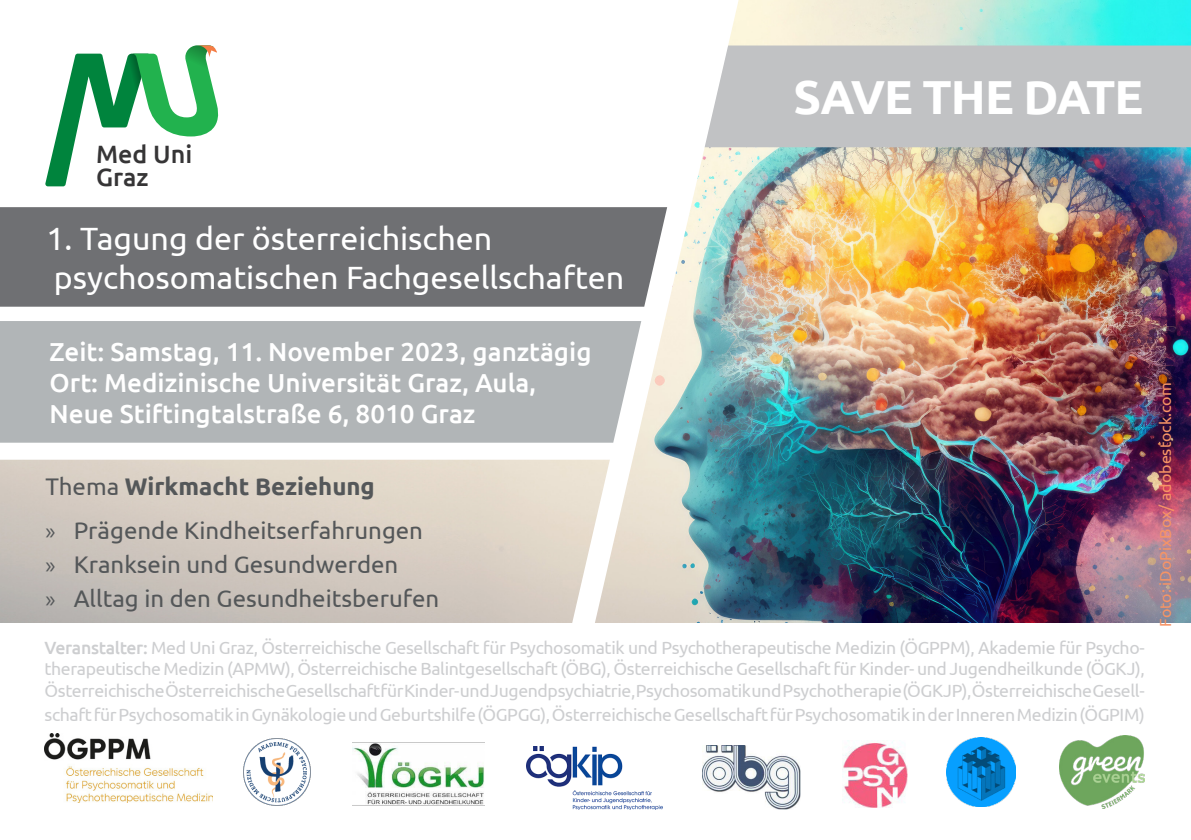
<style>
.page{position:relative;width:1191px;height:840px;background:#fff}
.page>*{position:absolute;margin:0;border:0;box-sizing:border-box;transform-origin:0 0}
.cover_H_2_weiß{font:700 47.6px "Ubuntu";letter-spacing:-.02em;color:#fff}
.t1{font:32.2px "Ubuntu";color:#fff}
.t2{font:500 26px "Ubuntu";color:#fff}
.t3{font:500 25px/23.4px "Ubuntu";color:#363536}
.t4{font:24px "Ubuntu";color:#545759}
.t5{font:700 24px "Ubuntu";color:#545759}
.t6{font:17.6px/21.2px "Ubuntu";letter-spacing:-.02em;color:#cdced0}
.t7{font:16px "Ubuntu";color:#f79465}
.s1{font-weight:400}
.s2{font-family:"Myriad Pro"}
.s3{font-weight:500}
</style>
<div class="page">
<img style="left:0;top:0;width:1191px;height:621px">
<div style="left:738px;top:45px;width:453px;height:102px;background:#c1c2c4"></div>
<svg style="left:0;top:0;width:558px;height:459px"></svg>
<svg style="left:45px;top:45px;width:173px;height:141px"></svg>
<svg style="left:558px;top:0;width:180px;height:623px"></svg>
<img style="left:243px;top:738px;width:67px;height:67px">
<img style="left:947px;top:737px;width:68px;height:69px">
<img style="left:842px;top:740px;width:65px;height:67px">
<img style="left:352px;top:742px;width:132px;height:63px">
<img style="left:526px;top:746px;width:136px;height:63px">
<img style="left:703px;top:745px;width:97px;height:64px">
<img style="left:44px;top:733px;width:168px;height:69px">
<img style="left:1059px;top:735px;width:85px;height:73px">
<div style="left:0;top:207px;width:667px;height:99px;background:#6f7073"></div>
<div style="left:0;top:321px;width:641px;height:121px;background:#b1b5b7"></div>
<p class="t3" style="left:96px;top:141px;width:98px">Med Uni<br>Graz</p>
<p class="t1" style="left:46px;top:219px;width:447px">1. Tagung der österreichischen</p>
<p class="t1" style="left:54px;top:257px;width:572px">psychosomatischen Fachgesellschaften</p>
<p class="cover_H_2_weiß" style="left:793px;top:68px;width:351px">SAVE THE DATE</p>
<p class="t2" style="left:50px;top:335px;width:543px">Zeit: Samstag, 11. November 2023, ganztägig</p>
<p class="t2" style="left:50px;top:366px;width:488px">Ort: Medizinische Universität Graz, Aula,</p>
<p class="t2" style="left:50px;top:397px;width:427px">Neue Stiftingtalstraße 6, 8010 Graz</p>
<p class="t5" style="left:45px;top:472px;width:331px"><span class="s1">Thema</span> Wirkmacht Beziehung</p>
<p class="t4" style="left:45px;top:516px;width:379px"><span class="s2">»</span> Prägende Kindheitserfahrungen</p>
<p class="t4" style="left:45px;top:550px;width:354px"><span class="s2">»</span> Kranksein und Gesundwerden</p>
<p class="t4" style="left:45px;top:584px;width:395px"><span class="s2">»</span> Alltag in den Gesundheitsberufen</p>
<p class="t6" style="left:44px;top:636px;width:1101px"><span class="s3">Veranstalter:</span> Med Uni Graz, Österreichische Gesellschaft für Psychosomatik und Psychotherapeutische Medizin (ÖGPPM), Akademie für Psycho&shy;therapeutische Medizin (APMW), Österreichische Balintgesellschaft (ÖBG), Österreichische Gesellschaft für Kinder- und Jugendheilkunde (ÖGKJ),</p>
<p class="t6" style="left:44px;top:677px;width:1101px;line-height:24px">Österreichische Österreichische Gesellschaft für Kinder- und Jugendpsychiatrie, Psychosomatik und Psychotherapie (ÖGKJP), Österreichische Gesell&shy;schaft für Psychosomatik in Gynäkologie und Geburtshilfe (ÖGPGG), Österreichische Gesellschaft für Psychosomatik in der Inneren Medizin (ÖGPIM)</p>
<p class="t7" style="left:1155px;top:626px;width:245px;rotate:-90deg">Foto: iDoPixBox/ adobestock.com</p>
</div>
